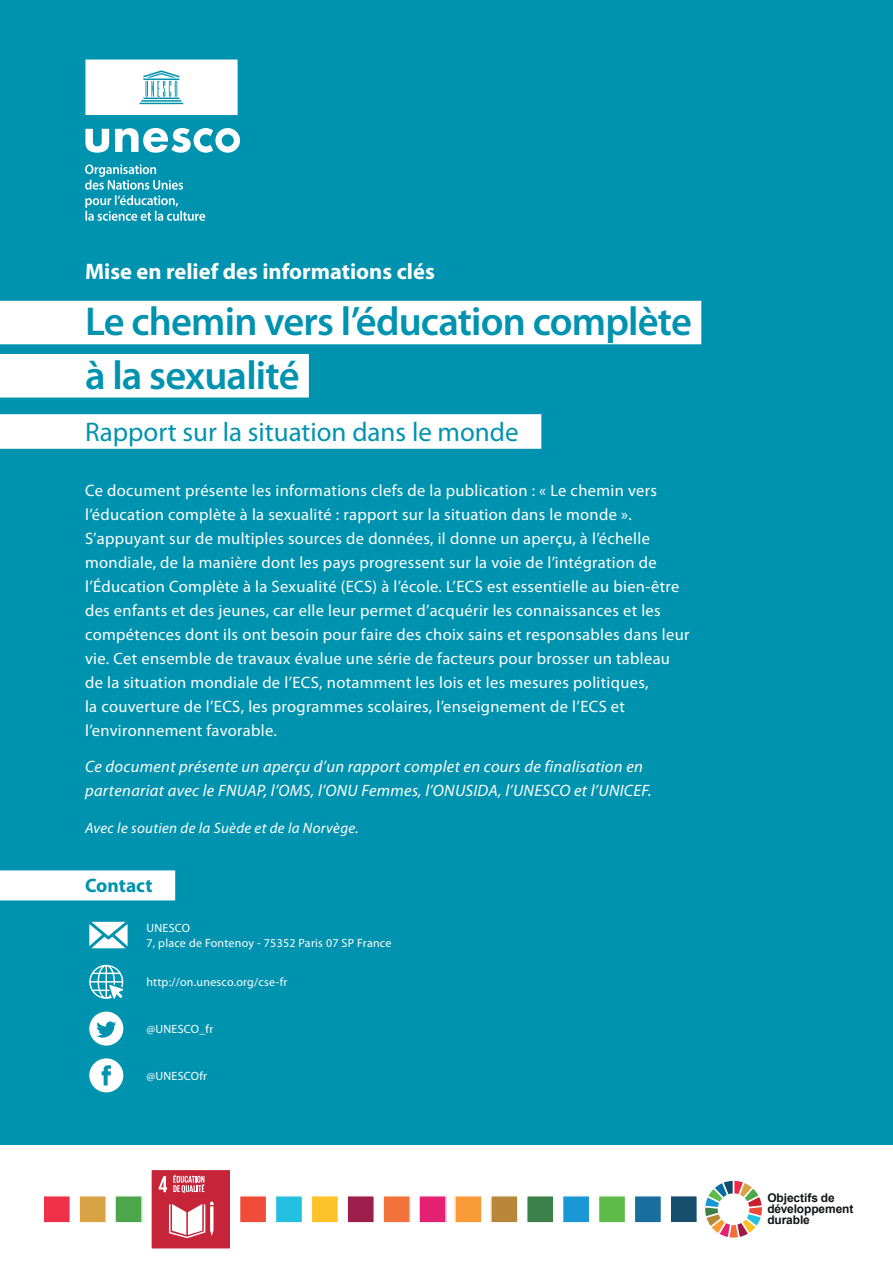
<style>
.page{position:relative;width:893px;height:1263px;background:#fff}
.page>*{position:absolute;margin:0;border:0;box-sizing:border-box;transform-origin:0 0}
.t1{font:600 40.5px "Myriad Pro";letter-spacing:-.02em;color:#0093b0}
.t2{font:27px "Myriad Pro";color:#0093b0}
.p6_Box_Head{font:700 22.5px "Myriad Pro";color:#fff}
.t3{font:700 19.5px "Myriad Pro";color:#0093b0}
.TEXTE{font:16.5px/24px "Myriad Pro";letter-spacing:.02em;color:#fff}
.TEXTE-2{font:italic 16.5px/24px "Myriad Pro";letter-spacing:.02em;color:#fff}
.TEXTE-3{font:italic 15px "Myriad Pro";letter-spacing:.02em;color:#fff}
.TEXTE-4{font:12px/14.4px "Myriad Pro";letter-spacing:.02em;color:#fff}
.t4{font:700 12px/11.2px "Arial";letter-spacing:-.01em;color:#111315}
</style>
<div class="page">
<div style="left:0;top:0;width:893px;height:1145px;background:#0093b0"></div>
<div style="left:0;top:301px;width:701px;height:43px;background:#fff"></div>
<div style="left:0;top:354px;width:309px;height:43px;background:#fff"></div>
<div style="left:0;top:414px;width:541px;height:35px;background:#fff"></div>
<div style="left:0;top:870px;width:175px;height:30px;background:#fff"></div>
<svg style="left:705px;top:1180px;width:57px;height:58px"></svg>
<div style="left:43px;top:1196px;width:27px;height:27px;background:#ee3148"></div>
<div style="left:43px;top:1195px;width:28px;height:28px;border:1px solid #fff"></div>
<div style="left:79px;top:1196px;width:27px;height:27px;background:#d8a245"></div>
<div style="left:78px;top:1195px;width:29px;height:28px;border:1px solid #fff"></div>
<div style="left:115px;top:1196px;width:27px;height:27px;background:#4da649"></div>
<div style="left:114px;top:1195px;width:29px;height:28px;border:1px solid #fff"></div>
<div style="left:240px;top:1196px;width:27px;height:27px;background:#ef4d39"></div>
<div style="left:239px;top:1195px;width:28px;height:28px;border:1px solid #fff"></div>
<div style="left:275px;top:1196px;width:27px;height:27px;background:#24c0e2"></div>
<div style="left:275px;top:1195px;width:28px;height:28px;border:1px solid #fff"></div>
<div style="left:311px;top:1196px;width:27px;height:27px;background:#fcc228"></div>
<div style="left:311px;top:1195px;width:28px;height:28px;border:1px solid #fff"></div>
<div style="left:347px;top:1196px;width:27px;height:27px;background:#9d1e4a"></div>
<div style="left:347px;top:1195px;width:28px;height:28px;border:1px solid #fff"></div>
<div style="left:383px;top:1196px;width:27px;height:27px;background:#f3713a"></div>
<div style="left:382px;top:1195px;width:29px;height:28px;border:1px solid #fff"></div>
<div style="left:419px;top:1196px;width:27px;height:27px;background:#e42071"></div>
<div style="left:418px;top:1195px;width:29px;height:28px;border:1px solid #fff"></div>
<div style="left:455px;top:1196px;width:27px;height:27px;background:#f89b38"></div>
<div style="left:454px;top:1195px;width:29px;height:28px;border:1px solid #fff"></div>
<div style="left:491px;top:1196px;width:27px;height:27px;background:#b98739"></div>
<div style="left:490px;top:1195px;width:29px;height:28px;border:1px solid #fff"></div>
<div style="left:527px;top:1196px;width:27px;height:27px;background:#3c814c"></div>
<div style="left:526px;top:1195px;width:28px;height:28px;border:1px solid #fff"></div>
<div style="left:563px;top:1196px;width:27px;height:27px;background:#1a97d5"></div>
<div style="left:562px;top:1195px;width:28px;height:28px;border:1px solid #fff"></div>
<div style="left:598px;top:1196px;width:27px;height:27px;background:#5ebb4a"></div>
<div style="left:598px;top:1195px;width:28px;height:28px;border:1px solid #fff"></div>
<div style="left:634px;top:1196px;width:27px;height:27px;background:#176e9f"></div>
<div style="left:634px;top:1195px;width:28px;height:28px;border:1px solid #fff"></div>
<div style="left:670px;top:1196px;width:27px;height:27px;background:#174d6d"></div>
<div style="left:670px;top:1195px;width:28px;height:28px;border:1px solid #fff"></div>
<svg style="left:151px;top:1170px;width:79px;height:79px;background:#d25364"></svg>
<svg style="left:89px;top:922px;width:39px;height:26px"></svg>
<svg style="left:89px;top:965px;width:34px;height:34px"></svg>
<div style="left:89px;top:1011px;width:34px;height:34px;background:#fff;border-radius:50%"></div>
<svg style="left:96px;top:1021px;width:20px;height:17px"></svg>
<div style="left:89px;top:1058px;width:34px;height:34px;background:#fff;border-radius:50%"></div>
<svg style="left:102px;top:1065px;width:9px;height:20px"></svg>
<svg style="left:85px;top:129px;width:24px;height:24px"></svg>
<svg style="left:115px;top:128px;width:125px;height:25px"></svg>
<svg style="left:85px;top:60px;width:153px;height:55px;background:#eef8f9"></svg>
<svg style="left:85px;top:164px;width:120px;height:57px"></svg>
<p class="p6_Box_Head" style="left:85px;top:256px;width:351px">Mise en relief des informations clés</p>
<p class="t1" style="left:85px;top:296px;width:608px">Le chemin vers l’éducation complète</p>
<p class="t1" style="left:85px;top:349px;width:216px">à la sexualité</p>
<p class="t2" style="left:85px;top:415px;width:435px">Rapport sur la situation dans le monde</p>
<p class="TEXTE" style="left:85px;top:478px;width:606px">Ce document présente les informations clefs de la publication : « Le chemin vers l’éducation complète à la sexualité : rapport sur la situation dans le monde ».<br>S’appuyant sur de multiples sources de données, il donne un aperçu, à l’échelle mondiale, de la manière dont les pays progressent sur la voie de l’intégration de l’Éducation Complète à la Sexualité (ECS) à l’école. L’ECS est essentielle au bien-être des enfants et des jeunes, car elle leur permet d’acquérir les connaissances et les compétences dont ils ont besoin pour faire des choix sains et responsables dans leur vie. Cet ensemble de travaux évalue une série de facteurs pour brosser un tableau de la situation mondiale de l’ECS, notamment les lois et les mesures politiques,<br>la couverture de l’ECS, les programmes scolaires, l’enseignement de l’ECS et l’environnement favorable.</p>
<p class="TEXTE-2" style="left:85px;top:755px;width:568px">Ce document présente un aperçu d’un rapport complet en cours de finalisation en partenariat avec le FNUAP, l’OMS, l’ONU Femmes, l’ONUSIDA, l’UNESCO et l’UNICEF.</p>
<p class="TEXTE-3" style="left:85px;top:819px;width:275px">Avec le soutien de la Suède et de la Norvège.</p>
<p class="t3" style="left:85px;top:872px;width:69px">Contact</p>
<p class="TEXTE-4" style="left:146px;top:921px;width:247px">UNESCO<br>7, place de Fontenoy - 75352 Paris 07 SP France</p>
<p class="TEXTE-4" style="left:146px;top:975px;width:143px">http://on.unesco.org/cse-fr</p>
<p class="TEXTE-4" style="left:146px;top:1022px;width:68px">@UNESCO_fr</p>
<p class="TEXTE-4" style="left:146px;top:1068px;width:62px">@UNESCOfr</p>
<p class="t4" style="left:767px;top:1192px;width:88px">Objectifs de développement durable</p>
</div>
